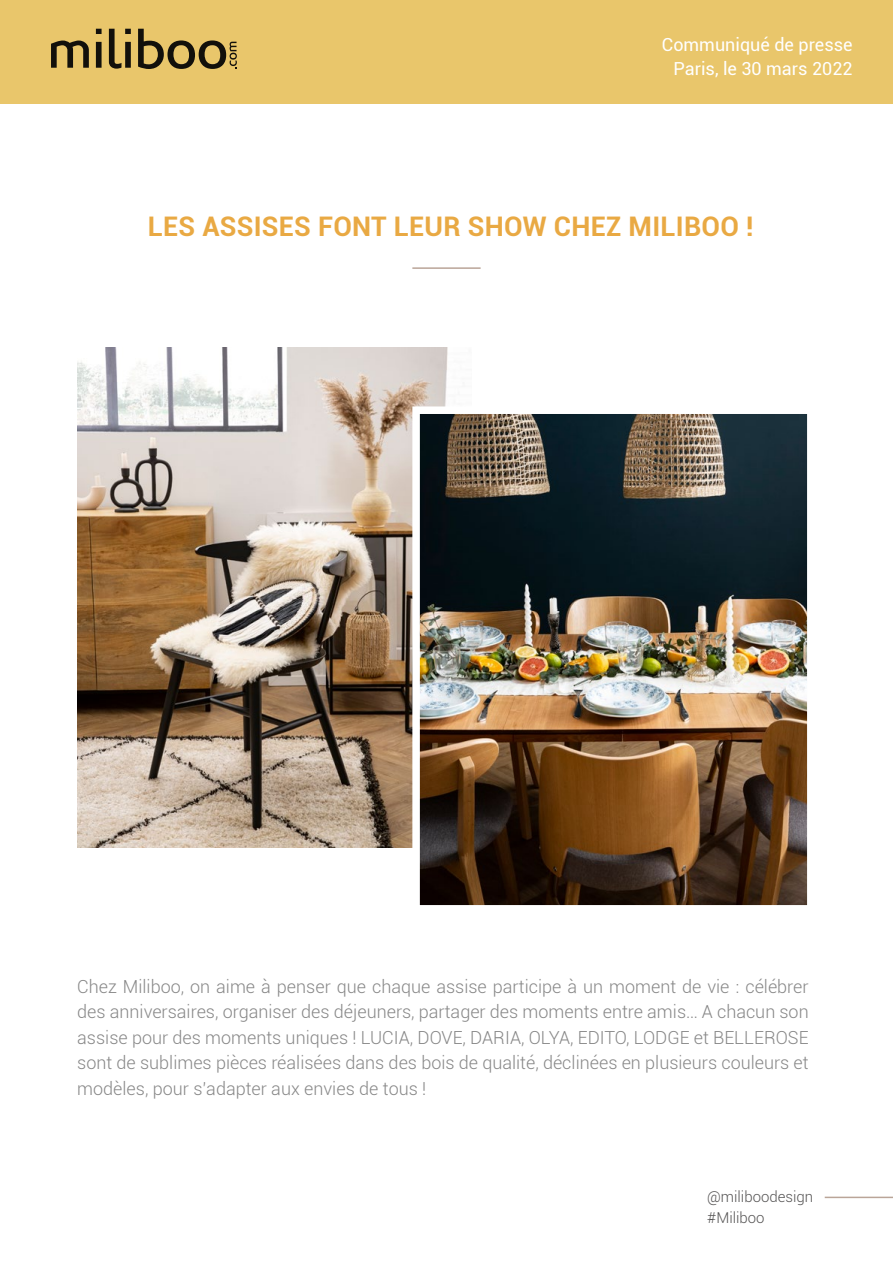
<style>
.page{position:relative;width:893px;height:1263px;background:#fff}
.page>*{position:absolute;margin:0;border:0;box-sizing:border-box;transform-origin:0 0}
.t1{font:700 27px "Roboto";letter-spacing:.01em;color:#e9a943}
.t2{font:300 18px/25.5px "Roboto";color:#878787;text-align:justify}
.t3{font:18px/24px "Roboto";color:#fff;text-align:right}
.t4{font:300 15px/21px "Roboto";color:#555454}
</style>
<div class="page">
<div style="left:0;top:0;width:893px;height:103px;background:#e9c66b"></div>
<svg style="left:51px;top:41px;width:38px;height:27px"></svg>
<svg style="left:96px;top:29px;width:6px;height:39px"></svg>
<svg style="left:109px;top:29px;width:22px;height:40px"></svg>
<svg style="left:138px;top:29px;width:99px;height:40px"></svg>
<img style="left:77px;top:348px;width:371px;height:499px">
<img style="left:421px;top:415px;width:384px;height:488px">
<div style="left:412px;top:406px;width:402px;height:506px;border:8px solid #fff"></div>
<hr style="left:412px;top:267px;width:69px;height:2px;background:#baa598">
<hr style="left:825px;top:1196px;width:68px;height:2px;background:#baa598">
<p class="t3" style="left:662px;top:32px;width:192px">Communiqué de presse<br>Paris, le 30 mars 2022</p>
<h1 class="t1" style="left:148px;top:207px;width:607px">LES ASSISES FONT LEUR SHOW CHEZ MILIBOO !</h1>
<p class="t2" style="left:77px;top:973px;width:733px">Chez Miliboo, on aime à penser que chaque assise participe à un moment de vie : célébrer des anniversaires, organiser des déjeuners, partager des moments entre amis… A chacun son assise pour des moments uniques ! LUCIA, DOVE, DARIA, OLYA, EDITO, LODGE et BELLEROSE sont de sublimes pièces réalisées dans des bois de qualité, déclinées en plusieurs couleurs et modèles, pour s’adapter aux envies de tous !</p>
<p class="t4" style="left:707px;top:1185px;width:108px">@miliboodesign #Miliboo</p>
</div>
